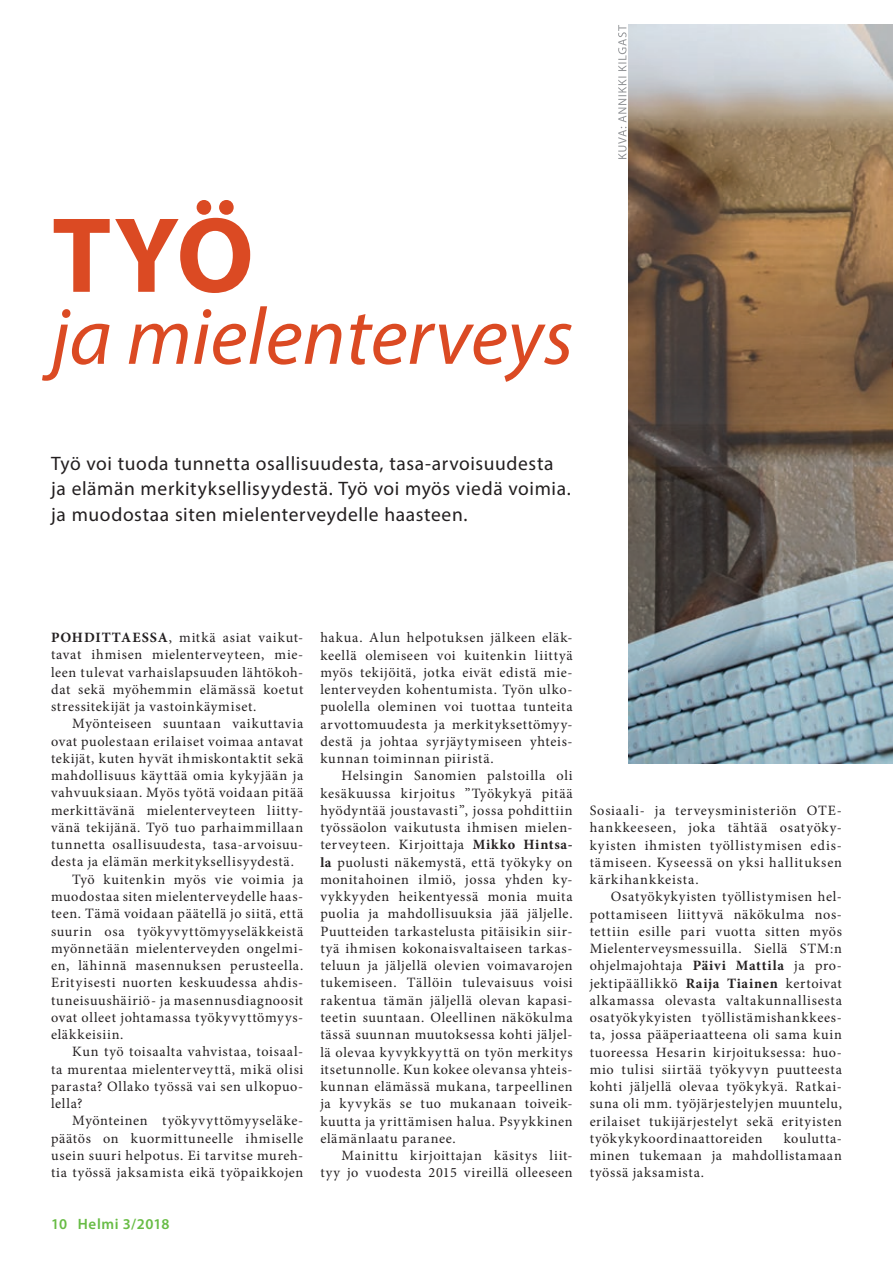
<style>
.page{position:relative;width:893px;height:1263px;background:#fff}
.page>*{position:absolute;margin:0;border:0;box-sizing:border-box;transform-origin:0 0}
.t1{font:700 108px "Myriad Pro";color:#db4a23}
.t2{font:italic 81px "Myriad Pro";color:#db4a23}
.t3{font:19.5px/25.5px "Myriad Pro";letter-spacing:.035em;color:#231f20}
.t4{font:600 15px "Myriad Pro";letter-spacing:.04em;color:#68bc45}
.t5{font:14.25px/17.2px "Minion Pro";letter-spacing:.05em;color:#231f20;text-align:justify}
.s1{font-weight:700}
</style>
<div class="page">
<img style="left:629px;top:24px;width:264px;height:740px">
<svg style="left:618px;top:25px;width:8px;height:134px"></svg>
<h1 class="t1" style="left:52px;top:185px;width:203px">Työ</h1>
<h2 class="t2" style="left:51px;top:287px;width:524px">ja mielenterveys</h2>
<h3 class="t3" style="left:51px;top:450px;width:521px">Työ voi tuoda tunnetta osallisuudesta, tasa-arvoisuudesta ja elämän merkityksellisyydestä. Työ voi myös viedä voimia. ja muodostaa siten mielenterveydelle haasteen.</h3>
<p class="t5" style="left:51px;top:629px;width:254px"><span class="s1">Pohdittaessa</span>, mitkä asiat vaikut&shy;tavat ihmisen mielenterveyteen, mie&shy;leen tulevat varhaislapsuuden lähtökoh&shy;dat sekä myöhemmin elämässä koetut stressitekijät ja vastoinkäymiset.</p>
<p class="t5" style="left:72px;top:715px;width:233px">Myönteiseen suuntaan vaikuttavia</p>
<p class="t5" style="left:51px;top:732px;width:254px">ovat puolestaan erilaiset voimaa antavat</p>
<p class="t5" style="left:51px;top:750px;width:254px">tekijät, kuten hyvät ihmiskontaktit sekä</p>
<p class="t5" style="left:51px;top:767px;width:254px">mahdollisuus käyttää omia kykyjään ja</p>
<p class="t5" style="left:51px;top:784px;width:254px">vahvuuksiaan. Myös työtä voidaan pitää</p>
<p class="t5" style="left:51px;top:801px;width:254px">merkittävänä mielenterveyteen liitty-</p>
<p class="t5" style="left:51px;top:819px;width:254px">vänä tekijänä. Työ tuo parhaimmillaan</p>
<p class="t5" style="left:51px;top:836px;width:254px">tunnetta osallisuudesta, tasa-arvoisuu-</p>
<p class="t5" style="left:51px;top:853px;width:244px">desta ja elämän merkityksellisyydestä.</p>
<p class="t5" style="left:72px;top:871px;width:233px">Työ kuitenkin myös vie voimia ja</p>
<p class="t5" style="left:51px;top:888px;width:254px">muodostaa siten mielenterveydelle haas-</p>
<p class="t5" style="left:51px;top:905px;width:254px">teen. Tämä voidaan päätellä jo siitä, että</p>
<p class="t5" style="left:51px;top:922px;width:254px">suurin osa työkyvyttömyyseläkkeistä</p>
<p class="t5" style="left:51px;top:940px;width:254px">myönnetään mielenterveyden ongelmi-</p>
<p class="t5" style="left:51px;top:957px;width:254px">en, lähinnä masennuksen perusteella.</p>
<p class="t5" style="left:51px;top:974px;width:254px">Erityisesti nuorten keskuudessa ahdis-</p>
<p class="t5" style="left:51px;top:991px;width:254px">tuneisuushäiriö- ja masennusdiagnoosit</p>
<p class="t5" style="left:51px;top:1009px;width:254px">ovat olleet johtamassa työkyvyttömyys-</p>
<p class="t5" style="left:51px;top:1026px;width:74px">eläkkeisiin.</p>
<p class="t5" style="left:72px;top:1043px;width:233px">Kun työ toisaalta vahvistaa, toisaal-</p>
<p class="t5" style="left:51px;top:1060px;width:254px">ta murentaa mielenterveyttä, mikä olisi</p>
<p class="t5" style="left:51px;top:1078px;width:254px">parasta? Ollako työssä vai sen ulkopuo-</p>
<p class="t5" style="left:51px;top:1095px;width:33px">lella?</p>
<p class="t5" style="left:72px;top:1112px;width:233px">Myönteinen työkyvyttömyyseläke-</p>
<p class="t5" style="left:51px;top:1129px;width:254px">päätös on kuormittuneelle ihmiselle</p>
<p class="t5" style="left:51px;top:1147px;width:254px">usein suuri helpotus. Ei tarvitse mureh-</p>
<p class="t5" style="left:51px;top:1164px;width:254px">tia työssä jaksamista eikä työpaikkojen</p>
<p class="t4" style="left:51px;top:1214px;width:120px">10 Helmi 3/2018</p>
<p class="t5" style="left:320px;top:629px;width:254px">hakua. Alun helpotuksen jälkeen eläk&shy;keellä olemiseen voi kuitenkin liittyä myös tekijöitä, jotka eivät edistä mie&shy;lenterveyden kohentumista. Työn ulko&shy;puolella oleminen voi tuottaa tunteita arvottomuudesta ja merkityksettömyy&shy;destä ja johtaa syrjäytymiseen yhteis&shy;kunnan toiminnan piiristä.</p>
<p class="t5" style="left:320px;top:767px;width:254px;text-indent:21px">Helsingin Sanomien palstoilla oli kesäkuussa kirjoitus ”Työkykyä pitää hyödyntää joustavasti”, jossa pohdittiin työssäolon vaikutusta ihmisen mielen&shy;terveyteen. Kirjoittaja <span class="s1">Mikko Hintsa&shy;la</span> puolusti näkemystä, että työkyky on monitahoinen ilmiö, jossa yhden ky&shy;vykkyyden heikentyessä monia muita puolia ja mahdollisuuksia jää jäljelle.<br>Puutteiden tarkastelusta pitäisikin siir&shy;tyä ihmisen kokonaisvaltaiseen tarkas&shy;teluun ja jäljellä olevien voimavarojen tukemiseen. Tällöin tulevaisuus voisi rakentua tämän jäljellä olevan kapasi&shy;teetin suuntaan. Oleellinen näkökulma tässä suunnan muutoksessa kohti jäljel&shy;lä olevaa kyvykkyyttä on työn merkitys itsetunnolle. Kun kokee olevansa yhteis&shy;kunnan elämässä mukana, tarpeellinen ja kyvykäs se tuo mukanaan toiveik&shy;kuutta ja yrittämisen halua. Psyykkinen elämänlaatu paranee.</p>
<p class="t5" style="left:320px;top:1147px;width:254px;text-align:right">Mainittu kirjoittajan käsitys liit&shy;tyy jo vuodesta 2015 vireillä olleeseen</p>
<p class="t5" style="left:590px;top:802px;width:254px">Sosiaali- ja terveysministeriön OTE&shy;hankkeeseen, joka tähtää osatyöky&shy;kyisten ihmisten työllistymisen edis&shy;tämiseen. Kyseessä on yksi hallituksen kärkihankkeista.</p>
<p class="t5" style="left:590px;top:888px;width:254px;text-indent:21px">Osatyökykyisten työllistymisen hel&shy;pottamiseen liittyvä näkökulma nos&shy;tettiin esille pari vuotta sitten myös Mielenterveysmessuilla. Siellä STM:n ohjelmajohtaja <span class="s1">Päivi Mattila</span> ja pro&shy;jektipäällikkö <span class="s1">Raija Tiainen</span> kertoivat alkamassa olevasta valtakunnallisesta osatyökykyisten työllistämishankkees&shy;ta, jossa pääperiaatteena oli sama kuin tuoreessa Hesarin kirjoituksessa: huo&shy;mio tulisi siirtää työkyvyn puutteesta kohti jäljellä olevaa työkykyä. Ratkai&shy;suna oli mm. työjärjestelyjen muuntelu, erilaiset tukijärjestelyt sekä erityisten työkykykoordinaattoreiden</p>
<p class="t5" style="left:590px;top:1130px;width:254px;text-indent:194px">koulutta&shy;minen tukemaan ja mahdollistamaan työssä jaksamista.</p>
</div>
